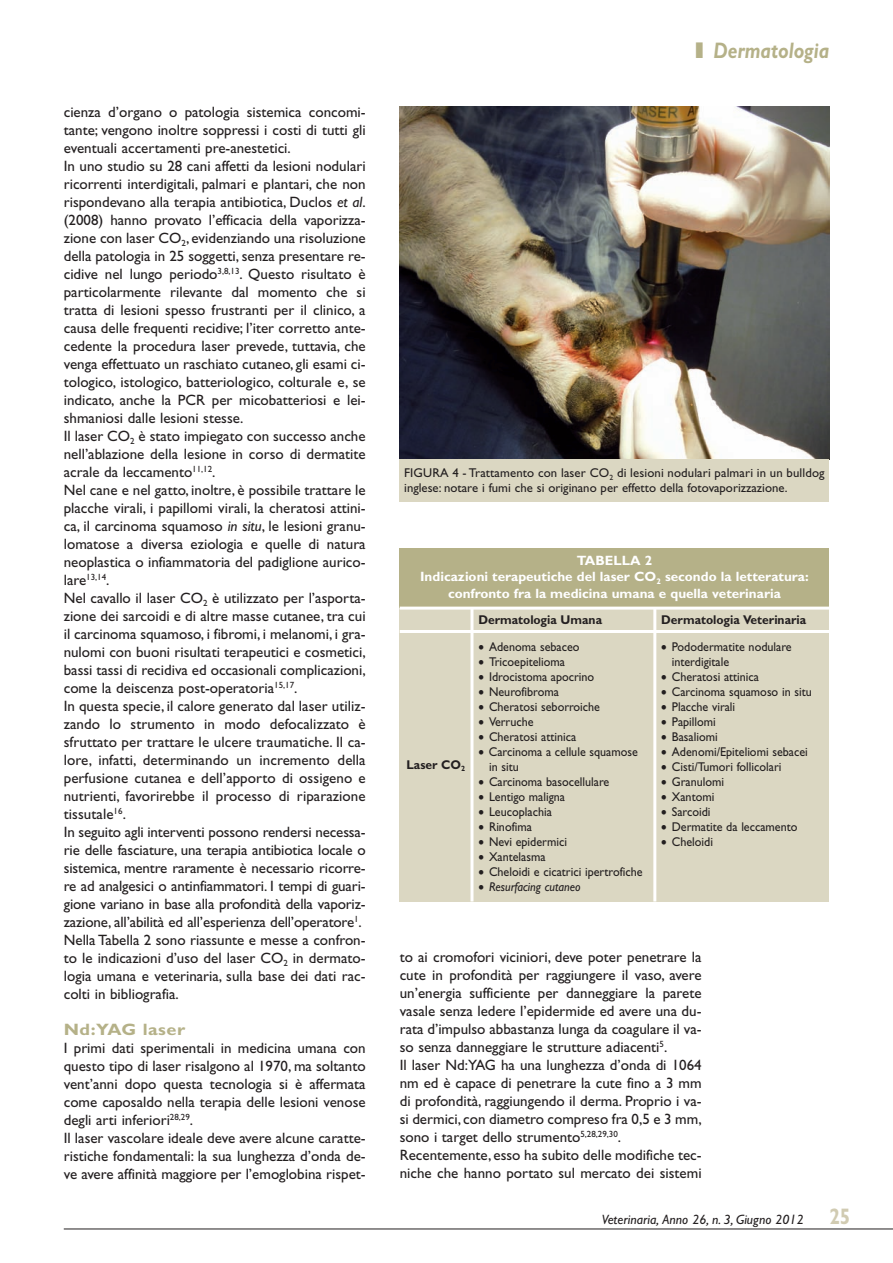
<style>
.page{position:relative;width:893px;height:1263px;background:#fff}
.page>*{position:absolute;margin:0;border:0;box-sizing:border-box;transform-origin:0 0}
.t1{font:italic 700 22.5px "Gill Sans";color:#b5b188;scale:.85 1}
.t2{font:700 16.5px "Gill Sans";letter-spacing:.025em;color:#b5b188;scale:1.1 1}
.t3{font:15px/18px "Gill Sans";color:#231f20}
.t4{font:700 13.5px/16.5px "Gill Sans";color:#fff;text-align:center}
.t5{font:italic 13.5px "Gill Sans";color:#231f20}
.t6{font:12.75px/15px "Gill Sans";color:#231f20;scale:.95 1}
.t7{font:12.75px/15px "Gill Sans";color:#231f20}
.t8{font:700 12.75px "Gill Sans";color:#231f20;scale:.95 1}
.t9{font:italic 12.75px "Gill Sans";color:#231f20;scale:.95 1}
.s1{font-style:italic}
.s2{font-weight:700;font-style:normal;font-size:22.5px;color:#d1cbb2}
</style>
<div class="page">
<hr style="left:64px;top:1228px;width:829px;height:1px;background:#231f20">
<img style="left:400px;top:106px;width:429px;height:353px">
<div style="left:400px;top:549px;width:429px;height:59px;background:#b5b188"></div>
<div style="left:400px;top:608px;width:429px;height:293px;background:#dbd7c2"></div>
<hr style="left:400px;top:607px;width:429px;height:3px;background:#fff">
<div style="left:400px;top:459px;width:429px;height:43px;background:#dbd7c2"></div>
<hr style="left:400px;top:630px;width:429px;height:3px;background:#fff">
<hr style="left:470px;top:608px;width:3px;height:293px;background:#fff">
<hr style="left:653px;top:608px;width:3px;height:293px;background:#fff">
<p class="t3" style="left:64px;top:104px;width:303px">cienza d’organo o patologia sistemica concomi&shy;tante; vengono inoltre soppressi i costi di tutti gli eventuali accertamenti pre-anestetici.<br>In uno studio su 28 cani affetti da lesioni nodulari ricorrenti interdigitali, palmari e plantari, che non rispondevano alla terapia antibiotica, Duclos <span class="s1">et al</span>. (2008) hanno provato l’efficacia della vaporizza&shy;zione con laser CO<sub>2</sub>, evidenziando una risoluzione della patologia in 25 soggetti, senza presentare re&shy;cidive nel lungo periodo<sup>3,8,13</sup>. Questo risultato è particolarmente rilevante dal momento che si tratta di lesioni spesso frustranti per il clinico, a causa delle frequenti recidive; l’iter corretto ante&shy;cedente la procedura laser prevede, tuttavia, che venga effettuato un raschiato cutaneo, gli esami ci&shy;tologico, istologico, batteriologico, colturale e, se indicato, anche la PCR per micobatteriosi e lei&shy;shmaniosi dalle lesioni stesse.<br>Il laser CO<sub>2</sub> è stato impiegato con successo anche nell’ablazione della lesione in corso di dermatite acrale da leccamento<sup>11,12</sup>.<br>Nel cane e nel gatto, inoltre, è possibile trattare le placche virali, i papillomi virali, la cheratosi attini&shy;ca, il carcinoma squamoso <span class="s1">in situ</span>, le lesioni granu&shy;lomatose a diversa eziologia e quelle di natura neoplastica o infiammatoria del padiglione aurico&shy;lare<sup>13,14</sup>.<br>Nel cavallo il laser CO<sub>2</sub> è utilizzato per l’asporta&shy;zione dei sarcoidi e di altre masse cutanee, tra cui il carcinoma squamoso, i fibromi, i melanomi, i gra&shy;nulomi con buoni risultati terapeutici e cosmetici, bassi tassi di recidiva ed occasionali complicazioni, come la deiscenza post-operatoria<sup>15,17</sup>.<br>In questa specie, il calore generato dal laser utiliz&shy;zando lo strumento in modo defocalizzato è sfruttato per trattare le ulcere traumatiche. Il ca&shy;lore, infatti, determinando un incremento della perfusione cutanea e dell’apporto di ossigeno e nutrienti, favorirebbe il processo di riparazione tissutale<sup>16</sup>.<br>In seguito agli interventi possono rendersi necessa&shy;rie delle fasciature, una terapia antibiotica locale o sistemica, mentre raramente è necessario ricorre&shy;re ad analgesici o antinfiammatori. I tempi di guari&shy;gione variano in base alla profondità della vaporiz&shy;zazione, all’abilità ed all’esperienza dell’operatore<sup>1</sup>.<br>Nella Tabella 2 sono riassunte e messe a confron&shy;to le indicazioni d’uso del laser CO<sub>2</sub> in dermato&shy;logia umana e veterinaria, sulla base dei dati rac&shy;colti in bibliografia.</p>
<p class="t2" style="left:64px;top:1023px;width:112px">Nd:YAG laser</p>
<p class="t3" style="left:64px;top:1040px;width:303px">I primi dati sperimentali in medicina umana con questo tipo di laser risalgono al 1970, ma soltanto vent’anni dopo questa tecnologia si è affermata come caposaldo nella terapia delle lesioni venose degli arti inferiori<sup>28,29</sup>.<br>Il laser vascolare ideale deve avere alcune caratte&shy;ristiche fondamentali: la sua lunghezza d’onda de&shy;ve avere affinità maggiore per l’emoglobina rispet-</p>
<h1 class="t1" style="left:695px;top:42px;width:159px">❚ Dermatologia</h1>
<p class="t7" style="left:404px;top:466px;width:422px">FIGURA 4 - Trattamento con laser CO<sub>2</sub> di lesioni nodulari palmari in un bulldog inglese: notare i fumi che si originano per effetto della fotovaporizzazione.</p>
<p class="t4" style="left:420px;top:553px;width:390px">TABELLA 2<br>Indicazioni terapeutiche del laser CO<sub>2</sub> secondo la letteratura: confronto fra la medicina umana e quella veterinaria</p>
<p class="t8" style="left:478px;top:615px;width:132px">Dermatologia Umana</p>
<p class="t6" style="left:478px;top:640px;width:108px">• Adenoma sebaceo</p>
<p class="t6" style="left:478px;top:655px;width:93px">• Tricoepitelioma</p>
<p class="t6" style="left:478px;top:670px;width:123px">• Idrocistoma apocrino</p>
<p class="t6" style="left:478px;top:685px;width:86px">• Neurofibroma</p>
<p class="t6" style="left:478px;top:700px;width:130px">• Cheratosi seborroiche</p>
<p class="t6" style="left:478px;top:715px;width:60px">• Verruche</p>
<p class="t6" style="left:478px;top:730px;width:104px">• Cheratosi attinica</p>
<p class="t6" style="left:489px;top:745px;width:158px;text-indent:-11px">• Carcinoma a cellule squamose in situ</p>
<p class="t6" style="left:478px;top:775px;width:139px">• Carcinoma basocellulare</p>
<p class="t6" style="left:478px;top:790px;width:93px">• Lentigo maligna</p>
<p class="t6" style="left:478px;top:805px;width:79px">• Leucoplachia</p>
<p class="t6" style="left:478px;top:820px;width:58px">• Rinofima</p>
<p class="t6" style="left:478px;top:835px;width:95px">• Nevi epidermici</p>
<p class="t6" style="left:478px;top:850px;width:72px">• Xantelasma</p>
<p class="t6" style="left:478px;top:865px;width:174px">• Cheloidi e cicatrici ipertrofiche</p>
<p class="t9" style="left:478px;top:882px;width:109px">• Resurfacing cutaneo</p>
<p class="t8" style="left:661px;top:615px;width:154px">Dermatologia Veterinaria</p>
<p class="t6" style="left:672px;top:640px;width:128px;text-indent:-11px">• Pododermatite nodulare interdigitale</p>
<p class="t6" style="left:661px;top:670px;width:104px">• Cheratosi attinica</p>
<p class="t6" style="left:661px;top:685px;width:160px">• Carcinoma squamoso in situ</p>
<p class="t6" style="left:661px;top:700px;width:79px">• Placche virali</p>
<p class="t6" style="left:661px;top:715px;width:59px">• Papillomi</p>
<p class="t6" style="left:661px;top:730px;width:61px">• Basaliomi</p>
<p class="t6" style="left:661px;top:745px;width:156px">• Adenomi/Epiteliomi sebacei</p>
<p class="t6" style="left:661px;top:760px;width:128px">• Cisti/Tumori follicolari</p>
<p class="t6" style="left:661px;top:775px;width:68px">• Granulomi</p>
<p class="t6" style="left:661px;top:790px;width:57px">• Xantomi</p>
<p class="t6" style="left:661px;top:805px;width:53px">• Sarcoidi</p>
<p class="t6" style="left:661px;top:820px;width:145px">• Dermatite da leccamento</p>
<p class="t6" style="left:661px;top:835px;width:56px">• Cheloidi</p>
<p class="t8" style="left:406px;top:759px;width:63px">Laser CO<sub>2</sub></p>
<p class="t3" style="left:400px;top:950px;width:303px">to ai cromofori viciniori, deve poter penetrare la cute in profondità per raggiungere il vaso, avere un’energia sufficiente per danneggiare la parete vasale senza ledere l’epidermide ed avere una du&shy;rata d’impulso abbastanza lunga da coagulare il va&shy;so senza danneggiare le strutture adiacenti<sup>5</sup>.<br>Il laser Nd:YAG ha una lunghezza d’onda di 1064 nm ed è capace di penetrare la cute fino a 3 mm di profondità, raggiungendo il derma. Proprio i va&shy;si dermici,con diametro compreso fra 0,5 e 3 mm, sono i target dello strumento<sup>5,28,29,30</sup>.<br>Recentemente, esso ha subito delle modifiche tec&shy;niche che hanno portato sul mercato dei sistemi</p>
<p class="t5" style="left:602px;top:1214px;width:250px">Veterinaria, Anno 26, n. 3, Giugno 2012 <span class="s2">25</span></p>
</div>
